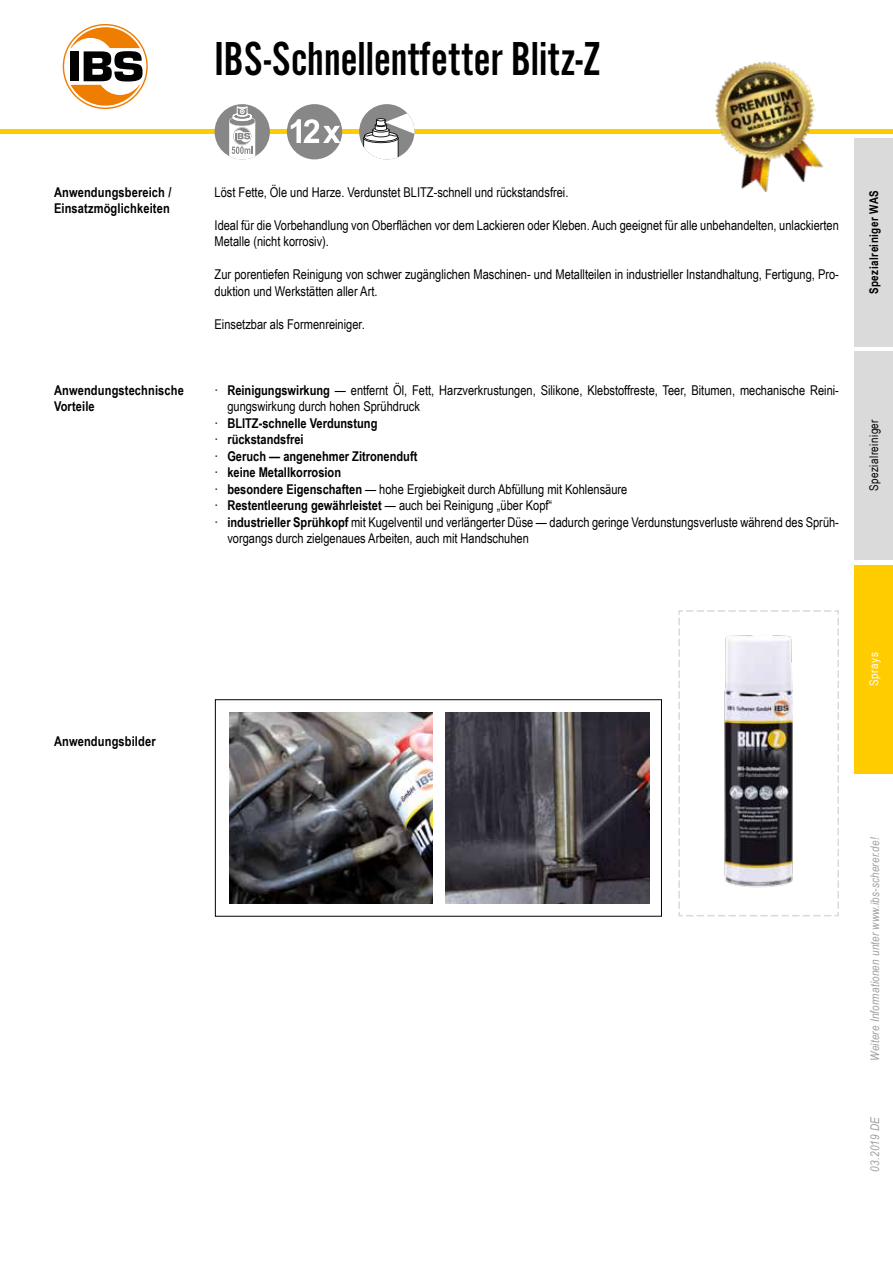
<style>
.page{position:relative;width:893px;height:1263px;background:#fff}
.page>*{position:absolute;margin:0;border:0;box-sizing:border-box;transform-origin:0 0}
.t1{font:49.5px "Alternate Got No 2 D";color:#000}
.t2{font:13.5px/16.5px "Arial Narrow";color:#000}
.t3{font:700 13.5px/16.5px "Arial Narrow";color:#000}
.t4{font:italic 12px "Arial Narrow";letter-spacing:.02em;color:#9d9d9c}
.t5{font:700 12px "Arial Narrow";letter-spacing:.04em;color:#000}
.t6{font:12px "Arial Narrow";letter-spacing:.04em;color:#000}
.t7{font:12px "Arial Narrow";letter-spacing:.04em;color:#fff}
.s1{font-family:"Arial"}
.s2{font-weight:700}
.s3{font-family:"Arial";font-weight:400}
.s4{font-weight:400}
</style>
<div class="page">
<div style="left:855px;top:138px;width:38px;height:208px;background:#dadada"></div>
<div style="left:855px;top:351px;width:38px;height:208px;background:#dadada"></div>
<div style="left:855px;top:565px;width:38px;height:208px;background:#fc0"></div>
<hr style="left:0;top:130px;width:893px;height:4px;background:#fc0">
<svg style="left:63px;top:24px;width:85px;height:85px"></svg>
<div style="left:64px;top:25px;width:82px;height:83px;background:#fff;border-radius:50%"></div>
<div style="left:70px;top:51px;width:8px;height:30px;background:#000"></div>
<svg style="left:71px;top:27px;width:72px;height:79px"></svg>
<img style="left:705px;top:61px;width:128px;height:132px">
<div style="left:215px;top:104px;width:55px;height:55px;background:#878787;border-radius:50%"></div>
<svg style="left:229px;top:106px;width:26px;height:53px"></svg>
<div style="left:287px;top:104px;width:55px;height:55px;background:#878787;border-radius:50%"></div>
<svg style="left:291px;top:119px;width:50px;height:24px"></svg>
<div style="left:359px;top:104px;width:55px;height:55px;background:#878787;border-radius:50%"></div>
<svg style="left:363px;top:113px;width:51px;height:46px"></svg>
<img style="left:446px;top:712px;width:203px;height:192px">
<img style="left:230px;top:712px;width:203px;height:192px">
<svg style="left:678px;top:610px;width:161px;height:307px"></svg>
<div style="left:215px;top:699px;width:447px;height:217px;border:1px solid #000"></div>
<h1 class="t1" style="left:215px;top:32px;width:387px">IBS-Schnellentfetter Blitz-Z</h1>
<p class="t3" style="left:54px;top:183px;width:119px">Anwendungsbereich /<br>Einsatzmöglichkeiten</p>
<p class="t3" style="left:54px;top:381px;width:131px">Anwendungstechnische<br>Vorteile</p>
<p class="t2" style="left:215px;top:183px;width:355px">Löst Fette, Öle und Harze. Verdunstet BLITZ-schnell und rückstandsfrei.</p>
<p class="t2" style="left:215px;top:216px;width:626px">Ideal für die Vorbehandlung von Oberflächen vor dem Lackieren oder Kleben. Auch geeignet für alle unbehandelten, unlackierten<br>Metalle (nicht korrosiv).</p>
<p class="t2" style="left:215px;top:266px;width:626px">Zur porentiefen Reinigung von schwer zugänglichen Maschinen- und Metallteilen in industrieller Instandhaltung, Fertigung, Pro&shy;duktion und Werkstätten aller Art.</p>
<p class="t2" style="left:215px;top:315px;width:152px">Einsetzbar als Formenreiniger.</p>
<p class="t2" style="left:215px;top:381px;width:626px"><span class="s1">∙</span> <span class="s2">Reinigungswirkung</span> — entfernt Öl, Fett, Harzverkrustungen, Silikone, Klebstoffreste, Teer, Bitumen, mechanische Reini-</p>
<p class="t2" style="left:227px;top:398px;width:194px">gungswirkung durch hohen Sprühdruck</p>
<p class="t3" style="left:215px;top:414px;width:164px"><span class="s3">∙</span> BLITZ-schnelle Verdunstung</p>
<p class="t3" style="left:215px;top:431px;width:91px"><span class="s3">∙</span> rückstandsfrei</p>
<p class="t3" style="left:215px;top:447px;width:204px"><span class="s3">∙</span> Geruch — angenehmer Zitronenduft</p>
<p class="t3" style="left:215px;top:464px;width:128px"><span class="s3">∙</span> keine Metallkorrosion</p>
<p class="t2" style="left:215px;top:480px;width:414px"><span class="s1">∙</span> <span class="s2">besondere Eigenschaften</span> — hohe Ergiebigkeit durch Abfüllung mit Kohlensäure</p>
<p class="t3" style="left:215px;top:497px;width:339px"><span class="s3">∙</span> Restentleerung gewährleistet <span class="s4">— auch bei Reinigung „über Kopf“</span></p>
<p class="t2" style="left:215px;top:513px;width:626px"><span class="s1">∙</span> <span class="s2">industrieller Sprühkopf</span> mit Kugelventil und verlängerter Düse — dadurch geringe Verdunstungsverluste während des Sprüh-</p>
<p class="t2" style="left:227px;top:530px;width:303px">vorgangs durch zielgenaues Arbeiten, auch mit Handschuhen</p>
<p class="t5" style="left:865px;top:294px;width:105px;rotate:-90deg">Spezialreiniger WAS</p>
<p class="t6" style="left:865px;top:491px;width:73px;rotate:-90deg">Spezialreiniger</p>
<p class="t3" style="left:54px;top:732px;width:103px">Anwendungsbilder</p>
<p class="t7" style="left:865px;top:685px;width:35px;rotate:-90deg">Sprays</p>
<p class="t4" style="left:866px;top:1061px;width:225px;rotate:-90deg">Weitere Informationen unter www.ibs-scherer.de!</p>
<p class="t4" style="left:866px;top:1171px;width:56px;rotate:-90deg">03.2019 DE</p>
</div>
